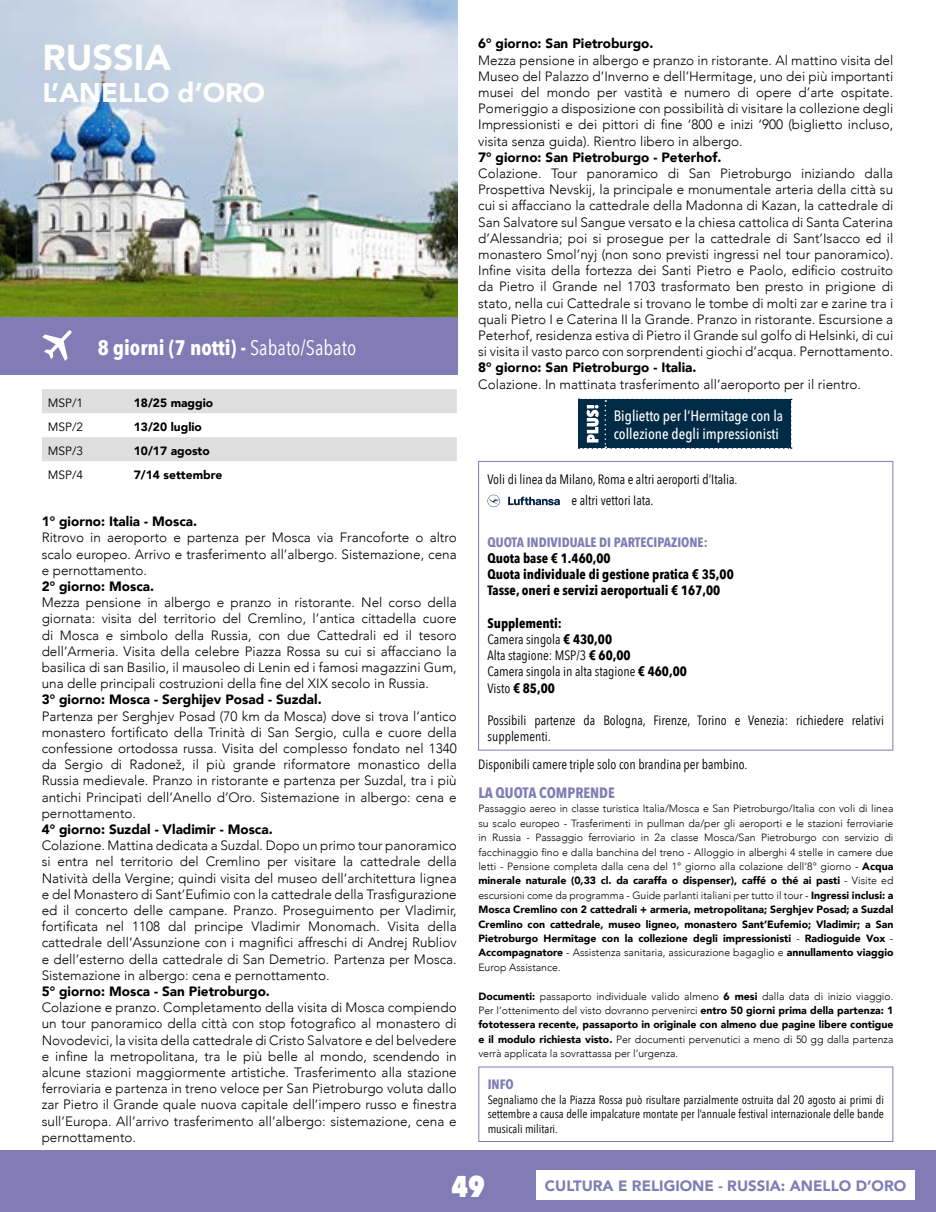
<style>
.page{position:relative;width:936px;height:1212px;background:#fff}
.page>*{position:absolute;margin:0;border:0;box-sizing:border-box;transform-origin:0 0}
.t1{font:900 36px "Avenir";color:#fff}
.t2{font:800 30px "Avenir Next Condensed";color:#fff}
.t3{font:900 27px "Avenir";color:#fff}
.t4{font:700 21px "Avenir Next Condensed";color:#fff}
.t5{font:500 15px/18px "Avenir Next Condensed";color:#fff}
.t6{font:900 15px "Avenir";color:#817cb6}
.t7{font:700 15px "Avenir Next Condensed";color:#817cb6}
.t8{font:300 13.5px/16.2px "Avenir";color:#000;text-align:justify}
.t9{font:13.5px/16.2px "Avenir Next Condensed";color:#000}
.t10{font:900 13.5px "Avenir";color:#000}
.t11{font:700 13.5px/16.2px "Avenir Next Condensed";color:#000}
.t12{font:700 13.5px "Avenir Next Condensed";color:#817cb6}
.t13{font:12px/14.4px "Avenir Next Condensed";color:#000;text-align:justify}
.t14{font:900 12px "Avenir";color:#000}
.t15{font:12px "Avenir";color:#000}
.t16{font:300 10.5px/14.4px "Avenir";color:#000;text-align:justify}
.s1{font-weight:400}
.s2{font-weight:700}
.s3{font-weight:900}
</style>
<div class="page">
<div style="left:0;top:1150px;width:935px;height:62px;background:#817cb6"></div>
<div style="left:536px;top:1170px;width:378px;height:30px;background:#fff"></div>
<svg style="left:487px;top:495px;width:72px;height:12px"></svg>
<div style="left:478px;top:461px;width:415px;height:289px;border:1px solid #817cb6"></div>
<img style="left:0;top:0;width:457px;height:317px">
<div style="left:0;top:317px;width:457px;height:57px;background:#817cb6"></div>
<svg style="left:42px;top:330px;width:30px;height:31px"></svg>
<svg style="left:42px;top:389px;width:414px;height:72px"></svg>
<div style="left:478px;top:1066px;width:415px;height:76px;border:1px solid #817cb6"></div>
<div style="left:578px;top:399px;width:213px;height:50px;background:#002b46"></div>
<h1 class="t1" style="left:43px;top:27px;width:130px">RUSSIA</h1>
<h3 class="t3" style="left:43px;top:70px;width:224px">L’ANELLO d’ORO</h3>
<h3 class="t4" style="left:98px;top:335px;width:260px">8 giorni (7 notti) - <span class="s1">Sabato/Sabato</span></h3>
<p class="t15" style="left:48px;top:396px;width:37px">MSP/1</p>
<p class="t14" style="left:134px;top:393px;width:81px">18/25 maggio</p>
<p class="t15" style="left:48px;top:420px;width:37px">MSP/2</p>
<p class="t14" style="left:134px;top:417px;width:69px">13/20 luglio</p>
<p class="t15" style="left:48px;top:444px;width:37px">MSP/3</p>
<p class="t14" style="left:134px;top:441px;width:77px">10/17 agosto</p>
<p class="t15" style="left:48px;top:468px;width:37px">MSP/4</p>
<p class="t14" style="left:134px;top:465px;width:90px">7/14 settembre</p>
<p class="t10" style="left:42px;top:510px;width:157px">1° giorno: Italia - Mosca.</p>
<p class="t8" style="left:42px;top:530px;width:416px">Ritrovo in aeroporto e partenza per Mosca via Francoforte o altro scalo europeo. Arrivo e trasferimento all’albergo. Sistemazione, cena e pernottamento.</p>
<p class="t10" style="left:42px;top:575px;width:114px">2° giorno: Mosca.</p>
<p class="t8" style="left:42px;top:594px;width:416px">Mezza pensione in albergo e pranzo in ristorante. Nel corso della giornata: visita del territorio del Cremlino, l’antica cittadella cuore di Mosca e simbolo della Russia, con due Cattedrali ed il tesoro dell’Armeria. Visita della celebre Piazza Rossa su cui si affacciano la basilica di san Basilio, il mausoleo di Lenin ed i famosi magazzini Gum, una delle principali costruzioni della fine del XIX secolo in Russia.</p>
<p class="t10" style="left:42px;top:688px;width:281px">3° giorno: Mosca - Serghijev Posad - Suzdal.</p>
<p class="t8" style="left:42px;top:708px;width:416px">Partenza per Serghjev Posad (70 km da Mosca) dove si trova l’antico monastero fortificato della Trinità di San Sergio, culla e cuore della confessione ortodossa russa. Visita del complesso fondato nel 1340 da Sergio di Radonež, il più grande riformatore monastico della Russia medievale. Pranzo in ristorante e partenza per Suzdal, tra i più antichi Principati dell’Anello d’Oro. Sistemazione in albergo: cena e pernottamento.</p>
<p class="t10" style="left:42px;top:818px;width:232px">4° giorno: Suzdal - Vladimir - Mosca.</p>
<p class="t8" style="left:42px;top:837px;width:416px">Colazione. Mattina dedicata a Suzdal. Dopo un primo tour panoramico si entra nel territorio del Cremlino per visitare la cattedrale della Natività della Vergine; quindi visita del museo dell’architettura lignea e del Monastero di Sant’Eufimio con la cattedrale della Trasfigurazione ed il concerto delle campane. Pranzo. Proseguimento per Vladimir, fortificata nel 1108 dal principe Vladimir Monomach. Visita della cattedrale dell’Assunzione con i magnifici affreschi di Andrej Rubliov e dell’esterno della cattedrale di San Demetrio. Partenza per Mosca.<br>Sistemazione in albergo: cena e pernottamento.</p>
<p class="t10" style="left:42px;top:980px;width:230px">5° giorno: Mosca - San Pietroburgo.</p>
<p class="t8" style="left:42px;top:999px;width:416px">Colazione e pranzo. Completamento della visita di Mosca compiendo un tour panoramico della città con stop fotografico al monastero di Novodevici, la visita della cattedrale di Cristo Salvatore e del belvedere e infine la metropolitana, tra le più belle al mondo, scendendo in alcune stazioni maggiormente artistiche. Trasferimento alla stazione ferroviaria e partenza in treno veloce per San Pietroburgo voluta dallo zar Pietro il Grande quale nuova capitale dell’impero russo e finestra sull’Europa. All’arrivo trasferimento all’albergo: sistemazione, cena e pernottamento.</p>
<p class="t10" style="left:478px;top:32px;width:177px">6° giorno: San Pietroburgo.</p>
<p class="t8" style="left:478px;top:52px;width:416px">Mezza pensione in albergo e pranzo in ristorante. Al mattino visita del Museo del Palazzo d’Inverno e dell’Hermitage, uno dei più importanti musei del mondo per vastità e numero di opere d’arte ospitate.<br>Pomeriggio a disposizione con possibilità di visitare la collezione degli Impressionisti e dei pittori di fine ‘800 e inizi ‘900 (biglietto incluso, visita senza guida). Rientro libero in albergo.</p>
<p class="t10" style="left:478px;top:145px;width:245px">7° giorno: San Pietroburgo - Peterhof.</p>
<p class="t8" style="left:478px;top:165px;width:416px">Colazione. Tour panoramico di San Pietroburgo iniziando dalla Prospettiva Nevskij, la principale e monumentale arteria della città su cui si affacciano la cattedrale della Madonna di Kazan, la cattedrale di San Salvatore sul Sangue versato e la chiesa cattolica di Santa Caterina d’Alessandria; poi si prosegue per la cattedrale di Sant’Isacco ed il monastero Smol’nyj (non sono previsti ingressi nel tour panoramico).<br>Infine visita della fortezza dei Santi Pietro e Paolo, edificio costruito da Pietro il Grande nel 1703 trasformato ben presto in prigione di stato, nella cui Cattedrale si trovano le tombe di molti zar e zarine tra i quali Pietro I e Caterina II la Grande. Pranzo in ristorante. Escursione a Peterhof, residenza estiva di Pietro il Grande sul golfo di Helsinki, di cui si visita il vasto parco con sorprendenti giochi d’acqua. Pernottamento.</p>
<p class="t10" style="left:478px;top:356px;width:220px">8° giorno: San Pietroburgo - Italia.</p>
<p class="t8" style="left:478px;top:376px;width:384px">Colazione. In mattinata trasferimento all’aeroporto per il rientro.</p>
<p class="t5" style="left:613px;top:406px;width:171px">Biglietto per l’Hermitage con la collezione degli impressionisti</p>
<p class="t9" style="left:487px;top:468px;width:251px;line-height:21px;text-align:center">Voli di linea da Milano, Roma e altri aeroporti d’Italia. e altri vettori Iata.</p>
<p class="t12" style="left:487px;top:534px;width:222px">QUOTA INDIVIDUALE DI PARTECIPAZIONE:</p>
<p class="t11" style="left:487px;top:550px;width:248px">Quota base € 1.460,00<br>Quota individuale di gestione pratica € 35,00<br>Tasse, oneri e servizi aeroportuali € 167,00</p>
<p class="t9" style="left:487px;top:614px;width:201px"><span class="s2">Supplementi:<br></span>Camera singola <span class="s2">€ 430,00<br></span>Alta stagione: MSP/3 <span class="s2">€ 60,00<br></span>Camera singola in alta stagione <span class="s2">€ 460,00<br></span>Visto <span class="s2">€ 85,00</span></p>
<p class="t9" style="left:487px;top:711px;width:398px">Possibili partenze da Bologna, Firenze, Torino e Venezia: richiedere relativi supplementi.</p>
<p class="t9" style="left:478px;top:755px;width:271px">Disponibili camere triple solo con brandina per bambino.</p>
<p class="t7" style="left:478px;top:783px;width:138px">LA QUOTA COMPRENDE</p>
<p class="t16" style="left:478px;top:802px;width:416px">Passaggio aereo in classe turistica Italia/Mosca e San Pietroburgo/Italia con voli di linea su scalo europeo - Trasferimenti in pullman da/per gli aeroporti e le stazioni ferroviarie in Russia - Passaggio ferroviario in 2a classe Mosca/San Pietroburgo con servizio di facchinaggio fino e dalla banchina del treno - Alloggio in alberghi 4 stelle in camere due letti - Pensione completa dalla cena del 1° giorno alla colazione dell’8° giorno - <span class="s3">Acqua minerale naturale (0,33 cl. da caraffa o dispenser), caffé o thé ai pasti</span> - Visite ed escursioni come da programma - Guide parlanti italiani per tutto il tour - <span class="s3">Ingressi inclusi: a Mosca Cremlino con 2 cattedrali + armeria, metropolitana; Serghjev Posad; a Suzdal Cremlino con cattedrale, museo ligneo, monastero Sant’Eufemio; Vladimir; a San Pietroburgo Hermitage con la collezione degli impressionisti</span> - <span class="s3">Radioguide Vox</span> - <span class="s3">Accompagnatore</span> - Assistenza sanitaria, assicurazione bagaglio e <span class="s3">annullamento viaggio </span>Europ Assistance.</p>
<p class="t16" style="left:478px;top:989px;width:416px"><span class="s3">Documenti:</span> passaporto individuale valido almeno <span class="s3">6 mesi</span> dalla data di inizio viaggio.<br>Per l’ottenimento del visto dovranno pervenirci <span class="s3">entro 50 giorni prima della partenza: 1 fototessera recente, passaporto in originale con almeno due pagine libere contigue e il modulo richiesta visto.</span> Per documenti pervenutici a meno di 50 gg dalla partenza verrà applicata la sovrattassa per l’urgenza.</p>
<p class="t12" style="left:487px;top:1076px;width:28px">INFO</p>
<p class="t13" style="left:487px;top:1092px;width:398px">Segnaliamo che la Piazza Rossa può risultare parzialmente ostruita dal 20 agosto ai primi di settembre a causa delle impalcature montate per l’annuale festival internazionale delle bande musicali militari.</p>
<h2 class="t2" style="left:451px;top:1167px;width:35px">49</h2>
<p class="t6" style="left:545px;top:1173px;width:363px">CULTURA E RELIGIONE - RUSSIA: ANELLO D’ORO</p>
</div>
